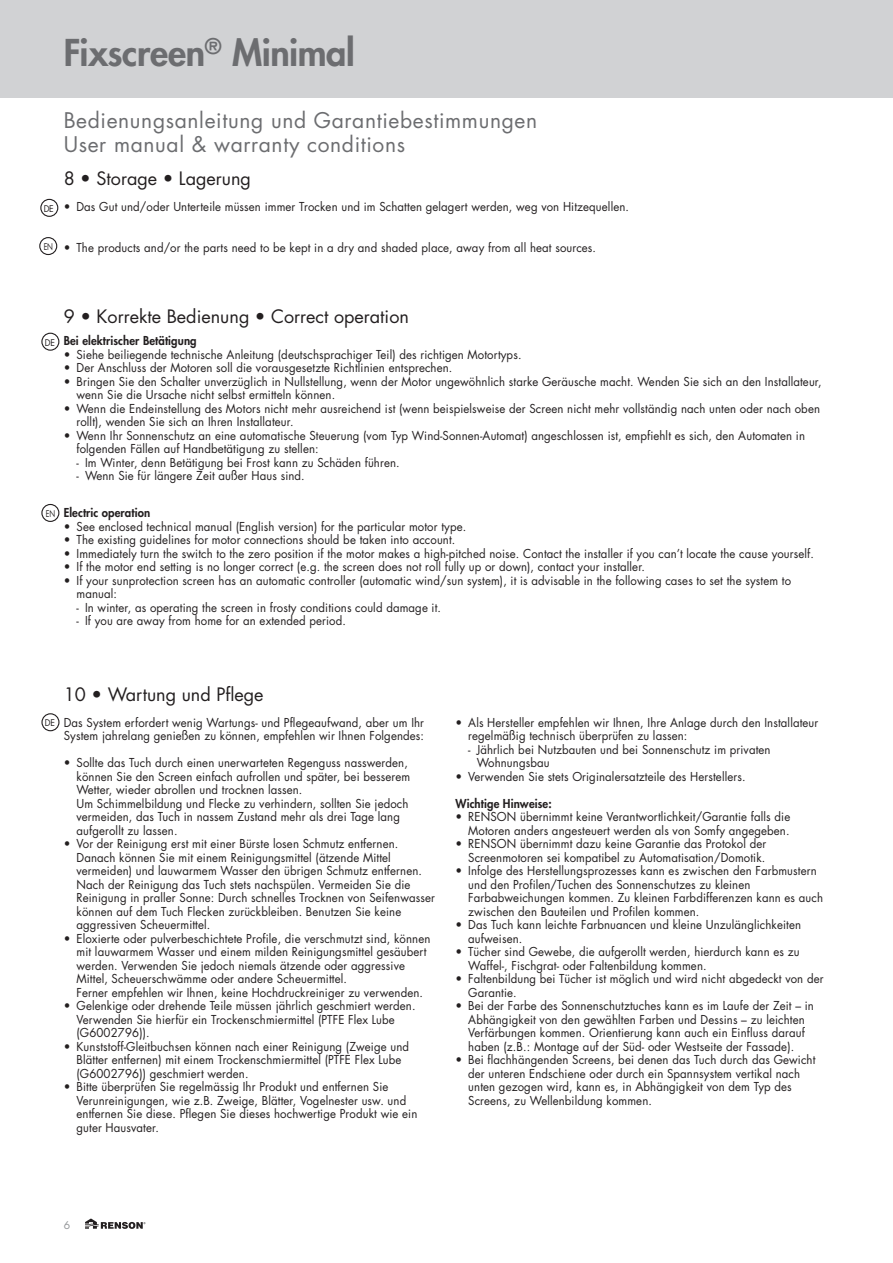
<style>
.page{position:relative;width:893px;height:1263px;background:#fff}
.page>*{position:absolute;margin:0;border:0;box-sizing:border-box;transform-origin:0 0}
.t1{font:800 36px "Futura Std";letter-spacing:-.01em;color:#6c6d70}
.T1{font:21px "Futura Std";letter-spacing:.03em;color:#6c6d70}
.T2{font:18px "Futura Std";color:#231f20}
.body_indent{font:12px/13.5px "Futura Std";letter-spacing:.01em;color:#231f20;scale:.95 1}
.body_indent_2e_nivea{font:12px/13.5px "Futura Std";letter-spacing:.01em;color:#231f20;scale:.95 1}
.body{font:12px/13.5px "Futura Std";letter-spacing:.01em;color:#231f20;scale:.95 1}
.body_indent-2{font:800 12px "Futura Std";letter-spacing:.01em;color:#231f20;scale:.95 1}
.t2{font:10.5px "Futura Std";color:#939598}
.t3{font:9px "Futura Std";letter-spacing:-.02em;color:#231f20;scale:.95 1}
.t4{font:9px "Futura Std";letter-spacing:-.02em;color:#231f20;scale:.77 1}
</style>
<div class="page">
<div style="left:0;top:0;width:893px;height:98px;background:#d1d2d4"></div>
<svg style="left:85px;top:1218px;width:60px;height:11px"></svg>
<div style="left:41px;top:713px;width:18px;height:18px;border:1px solid #231f20;border-radius:50%"></div>
<div style="left:41px;top:504px;width:18px;height:18px;border:1px solid #231f20;border-radius:50%"></div>
<div style="left:41px;top:333px;width:18px;height:18px;border:1px solid #231f20;border-radius:50%"></div>
<div style="left:40px;top:199px;width:18px;height:18px;border:1px solid #231f20;border-radius:50%"></div>
<div style="left:39px;top:237px;width:18px;height:18px;border:1px solid #231f20;border-radius:50%"></div>
<h1 class="t1" style="left:64px;top:30px;width:292px">Fixscreen<sup>®</sup> Minimal</h1>
<p class="t3" style="left:44px;top:203px;width:12px">DE</p>
<p class="t4" style="left:44px;top:241px;width:14px">EN</p>
<p class="T1" style="left:64px;top:107px;width:475px">Bedienungsanleitung und Garantiebestimmungen</p>
<p class="T1" style="left:64px;top:131px;width:343px">User manual &amp; warranty conditions</p>
<p class="T2" style="left:64px;top:167px;width:189px">8 • Storage • Lagerung</p>
<p class="body_indent" style="left:64px;top:200px;width:597px">• Das Gut und/oder Unterteile müssen immer Trocken und im Schatten gelagert werden, weg von Hitzequellen.</p>
<p class="body_indent" style="left:64px;top:241px;width:562px">• The products and/or the parts need to be kept in a dry and shaded place, away from all heat sources.</p>
<p class="t3" style="left:45px;top:337px;width:12px">DE</p>
<p class="t4" style="left:46px;top:508px;width:14px">EN</p>
<p class="T2" style="left:64px;top:305px;width:347px">9 • Korrekte Bedienung • Correct operation</p>
<p class="body_indent-2" style="left:64px;top:333px;width:141px">Bei elektrischer Betätigung</p>
<p class="body_indent" style="left:64px;top:348px;width:483px">• Siehe beiliegende technische Anleitung (deutschsprachiger Teil) des richtigen Motortyps.</p>
<p class="body_indent" style="left:64px;top:361px;width:411px">• Der Anschluss der Motoren soll die vorausgesetzte Richtlinien entsprechen.</p>
<p class="body_indent" style="left:76px;top:375px;width:786px;text-indent:-13px">• Bringen Sie den Schalter unverzüglich in Nullstellung, wenn der Motor ungewöhnlich starke Geräusche macht. Wenden Sie sich an den Installateur, wenn Sie die Ursache nicht selbst ermitteln können.</p>
<p class="body_indent" style="left:76px;top:402px;width:784px;text-indent:-13px">• Wenn die Endeinstellung des Motors nicht mehr ausreichend ist (wenn beispielsweise der Screen nicht mehr vollständig nach unten oder nach oben rollt), wenden Sie sich an Ihren Installateur.</p>
<p class="body_indent" style="left:76px;top:429px;width:768px;text-indent:-13px">• Wenn Ihr Sonnenschutz an eine automatische Steuerung (vom Typ Wind-Sonnen-Automat) angeschlossen ist, empfiehlt es sich, den Automaten in folgenden Fällen auf Handbetätigung zu stellen:</p>
<p class="body_indent_2e_nivea" style="left:76px;top:456px;width:342px">- Im Winter, denn Betätigung bei Frost kann zu Schäden führen.</p>
<p class="body_indent_2e_nivea" style="left:76px;top:469px;width:242px">- Wenn Sie für längere Zeit außer Haus sind.</p>
<p class="body_indent-2" style="left:64px;top:505px;width:93px">Electric operation</p>
<p class="body_indent" style="left:64px;top:519px;width:425px">• See enclosed technical manual (English version) for the particular motor type.</p>
<p class="body_indent" style="left:64px;top:533px;width:414px">• The existing guidelines for motor connections should be taken into account.</p>
<p class="body_indent" style="left:64px;top:546px;width:791px">• Immediately turn the switch to the zero position if the motor makes a high-pitched noise. Contact the installer if you can’t locate the cause yourself.</p>
<p class="body_indent" style="left:64px;top:560px;width:613px">• If the motor end setting is no longer correct (e.g. the screen does not roll fully up or down), contact your installer.</p>
<p class="body_indent" style="left:77px;top:573px;width:754px;text-indent:-13px">• If your sunprotection screen has an automatic controller (automatic wind/sun system), it is advisable in the following cases to set the system to manual:</p>
<p class="body_indent_2e_nivea" style="left:77px;top:600px;width:385px">- In winter, as operating the screen in frosty conditions could damage it.</p>
<p class="body_indent_2e_nivea" style="left:77px;top:614px;width:285px">- If you are away from home for an extended period.</p>
<p class="t3" style="left:45px;top:717px;width:12px">DE</p>
<p class="T2" style="left:64px;top:682px;width:201px">10 • Wartung und Pflege</p>
<p class="body" style="left:64px;top:716px;width:381px">Das System erfordert wenig Wartungs- und Pflegeaufwand, aber um Ihr<br>System jahrelang genießen zu können, empfehlen wir Ihnen Folgendes:</p>
<p class="body_indent" style="left:77px;top:756px;width:353px;text-indent:-13px">• Sollte das Tuch durch einen unerwarteten Regenguss nasswerden, können Sie den Screen einfach aufrollen und später, bei besserem Wetter, wieder abrollen und trocknen lassen.<br>Um Schimmelbildung und Flecke zu verhindern, sollten Sie jedoch vermeiden, das Tuch in nassem Zustand mehr als drei Tage lang aufgerollt zu lassen.</p>
<p class="body_indent" style="left:77px;top:837px;width:379px;text-indent:-13px">• Vor der Reinigung erst mit einer Bürste losen Schmutz entfernen.<br>Danach können Sie mit einem Reinigungsmittel (ätzende Mittel vermeiden) und lauwarmem Wasser den übrigen Schmutz entfernen.<br>Nach der Reinigung das Tuch stets nachspülen. Vermeiden Sie die Reinigung in praller Sonne: Durch schnelles Trocknen von Seifenwasser können auf dem Tuch Flecken zurückbleiben. Benutzen Sie keine aggressiven Scheuermittel.</p>
<p class="body_indent" style="left:77px;top:932px;width:374px;text-indent:-13px">• Eloxierte oder pulverbeschichtete Profile, die verschmutzt sind, können mit lauwarmem Wasser und einem milden Reinigungsmittel gesäubert werden. Verwenden Sie jedoch niemals ätzende oder aggressive Mittel, Scheuerschwämme oder andere Scheuermittel.</p>
<p class="body_indent" style="left:77px;top:986px;width:366px">Ferner empfehlen wir Ihnen, keine Hochdruckreiniger zu verwenden.</p>
<p class="body_indent" style="left:77px;top:999px;width:358px;text-indent:-13px">• Gelenkige oder drehende Teile müssen jährlich geschmiert werden.<br>Verwenden Sie hierfür ein Trockenschmiermittel (PTFE Flex Lube (G6002796)).</p>
<p class="body_indent" style="left:77px;top:1040px;width:352px;text-indent:-13px">• Kunststoff-Gleitbuchsen können nach einer Reinigung (Zweige und<br>Blätter entfernen) mit einem Trockenschmiermittel (PTFE Flex Lube (G6002796)) geschmiert werden.</p>
<p class="body_indent" style="left:77px;top:1080px;width:360px;text-indent:-13px">• Bitte überprüfen Sie regelmässig Ihr Produkt und entfernen Sie Verunreinigungen, wie z.B. Zweige, Blätter, Vogelnester usw. und entfernen Sie diese. Pflegen Sie dieses hochwertige Produkt wie ein guter Hausvater.</p>
<p class="body_indent" style="left:468px;top:716px;width:370px;text-indent:-13px">• Als Hersteller empfehlen wir Ihnen, Ihre Anlage durch den Installateur regelmäßig technisch überprüfen zu lassen:</p>
<p class="body_indent_2e_nivea" style="left:477px;top:743px;width:311px;text-indent:-9px">- Jährlich bei Nutzbauten und bei Sonnenschutz im privaten<br>Wohnungsbau</p>
<p class="body_indent" style="left:455px;top:770px;width:307px">• Verwenden Sie stets Originalersatzteile des Herstellers.</p>
<p class="body_indent-2" style="left:455px;top:796px;width:103px">Wichtige Hinweise:</p>
<p class="body_indent" style="left:455px;top:810px;width:354px;text-align:right">• RENSON übernimmt keine Verantwortlichkeit/Garantie falls die<br>Motoren anders angesteuert werden als von Somfy angegeben.</p>
<p class="body_indent" style="left:455px;top:837px;width:329px;text-align:right">• RENSON übernimmt dazu keine Garantie das Protokol der<br>Screenmotoren sei kompatibel zu Automatisation/Domotik.</p>
<p class="body_indent" style="left:468px;top:864px;width:375px;text-indent:-13px">• Infolge des Herstellungsprozesses kann es zwischen den Farbmustern und den Profilen/Tuchen des Sonnenschutzes zu kleinen Farbabweichungen kommen. Zu kleinen Farbdifferenzen kann es auch zwischen den Bauteilen und Profilen kommen.</p>
<p class="body_indent" style="left:468px;top:918px;width:352px;text-indent:-13px">• Das Tuch kann leichte Farbnuancen und kleine Unzulänglichkeiten aufweisen.</p>
<p class="body_indent" style="left:468px;top:945px;width:350px;text-indent:-13px">• Tücher sind Gewebe, die aufgerollt werden, hierdurch kann es zu<br>Waffel-, Fischgrat- oder Faltenbildung kommen.</p>
<p class="body_indent" style="left:468px;top:972px;width:376px;text-indent:-13px">• Faltenbildung bei Tücher ist möglich und wird nicht abgedeckt von der<br>Garantie.</p>
<p class="body_indent" style="left:455px;top:999px;width:379px;text-align:center">• Bei der Farbe des Sonnenschutztuches kann es im Laufe der Zeit – in Abhängigkeit von den gewählten Farben und Dessins – zu leichten Verfärbungen kommen. Orientierung kann auch ein Einfluss darauf haben (z.B.: Montage auf der Süd- oder Westseite der Fassade).</p>
<p class="body_indent" style="left:468px;top:1053px;width:367px;text-indent:-13px">• Bei flachhängenden Screens, bei denen das Tuch durch das Gewicht der unteren Endschiene oder durch ein Spannsystem vertikal nach unten gezogen wird, kann es, in Abhängigkeit von dem Typ des Screens, zu Wellenbildung kommen.</p>
<p class="t2" style="left:64px;top:1218px;width:8px">6</p>
</div>
